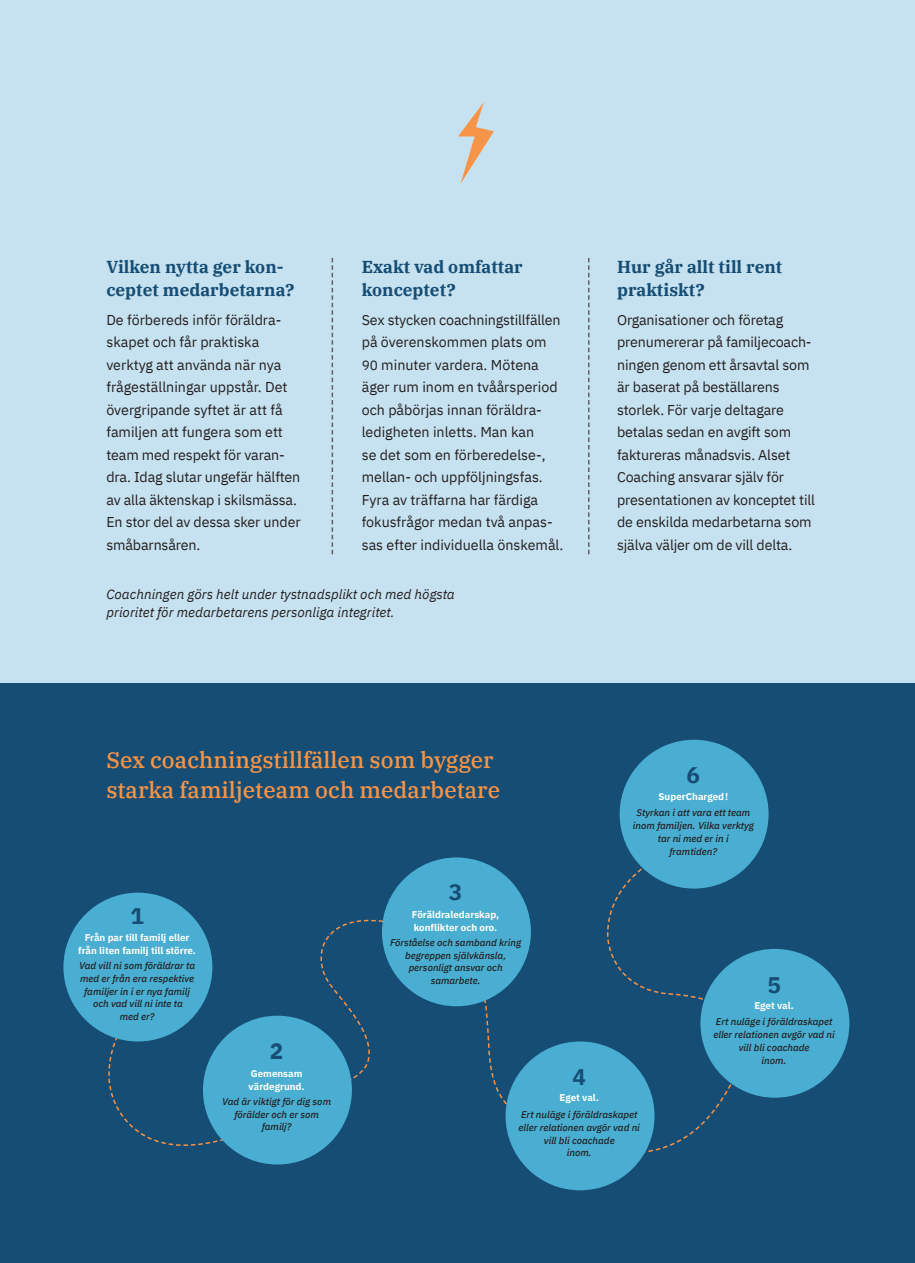
<style>
.page{position:relative;width:915px;height:1263px;background:#fff}
.page>*{position:absolute;margin:0;border:0;box-sizing:border-box;transform-origin:0 0}
.Annons_rubbe{font:500 22.5px "IBM Plex Serif";color:#f79447}
.Siffra_väg{font:700 22.5px "IBM Plex Sans";color:#164d74}
.t1{font:700 17.25px/22.5px "IBM Plex Serif";color:#164d74}
.Beskrivning{font:14.25px/22.5px "IBM Plex Sans";letter-spacing:-.01em;color:#231f20}
.Beskrivning-2{font:italic 13.5px/18px "IBM Plex Sans";color:#231f20}
.Fråga_2_väg{font:italic 500 9.75px/12.8px "IBM Plex Sans";color:#231f20;text-align:center}
.Fråga_väg{font:700 9.75px/12.8px "IBM Plex Sans";color:#fff;text-align:center}
.s1{font-size:13.5px}
</style>
<div class="page">
<div style="left:0;top:682px;width:914px;height:581px;background:#164d74"></div>
<svg style="left:114px;top:853px;width:610px;height:271px"></svg>
<div style="left:0;top:0;width:914px;height:682px;background:#c6e1ef"></div>
<svg style="left:331px;top:258px;width:2px;height:296px"></svg>
<svg style="left:588px;top:258px;width:1px;height:296px"></svg>
<div style="left:382px;top:857px;width:148px;height:149px;background:#49aed1;border-radius:50%"></div>
<div style="left:203px;top:1016px;width:149px;height:148px;background:#49aed1;border-radius:50%"></div>
<div style="left:63px;top:893px;width:149px;height:148px;background:#49aed1;border-radius:50%"></div>
<div style="left:505px;top:1041px;width:149px;height:149px;background:#49aed1;border-radius:50%"></div>
<div style="left:619px;top:740px;width:149px;height:148px;background:#49aed1;border-radius:50%"></div>
<div style="left:700px;top:949px;width:149px;height:149px;background:#49aed1;border-radius:50%"></div>
<svg style="left:458px;top:102px;width:35px;height:82px"></svg>
<p class="t1" style="left:106px;top:254px;width:189px">Vilken nytta ger kon&shy;ceptet medarbetarna?</p>
<p class="t1" style="left:361px;top:254px;width:162px">Exakt vad omfattar</p>
<p class="t1" style="left:361px;top:277px;width:95px">konceptet?</p>
<p class="Beskrivning" style="left:106px;top:307px;width:196px">De förbereds inför föräldra&shy;skapet och får praktiska verktyg att använda när nya frågeställningar uppstår. Det övergripande syftet är att få familjen att fungera som ett team med respekt för varan&shy;dra. Idag slutar ungefär hälften av alla äktenskap i skilsmässa.<br>En stor del av dessa sker under småbarnsåren.</p>
<p class="Beskrivning" style="left:361px;top:307px;width:203px">Sex stycken coachningstillfällen på överenskommen plats om<br><span class="s1">90</span> minuter vardera. Mötena äger rum inom en tvåårsperiod och påbörjas innan föräldra&shy;ledigheten inletts. Man kan<br>se det som en förberedelse-, mellan- och uppföljningsfas.<br>Fyra av träffarna har färdiga fokusfrågor medan två anpas&shy;sas efter individuella önskemål.</p>
<p class="Beskrivning-2" style="left:106px;top:584px;width:350px">Coachningen görs helt under tystnadsplikt och med högsta prioritet för medarbetarens personliga integritet.</p>
<p class="Annons_rubbe" style="left:106px;top:742px;width:388px">Sex coachningstillfällen som bygger</p>
<p class="Annons_rubbe" style="left:106px;top:772px;width:395px">starka familjeteam och medarbetare</p>
<p class="t1" style="left:617px;top:254px;width:167px">Hur går allt till rent praktiskt?</p>
<p class="Beskrivning" style="left:617px;top:307px;width:199px">Organisationer och företag prenumererar på familjecoach&shy;ningen genom ett årsavtal som är baserat på beställarens storlek. För varje deltagare betalas sedan en avgift som faktureras månadsvis. Alset<br>Coaching ansvarar själv för presentationen av konceptet till de enskilda medarbetarna som själva väljer om de vill delta.</p>
<p class="Siffra_väg" style="left:686px;top:757px;width:15px">6</p>
<p class="Fråga_väg" style="left:658px;top:789px;width:71px">SuperCharged!</p>
<p class="Fråga_2_väg" style="left:632px;top:806px;width:122px">Styrkan i att vara ett team inom familjen. Vilka verktyg tar ni med er in i</p>
<p class="Fråga_2_väg" style="left:669px;top:844px;width:49px">framtiden?</p>
<p class="Siffra_väg" style="left:130px;top:898px;width:15px">1</p>
<p class="Fråga_väg" style="left:78px;top:931px;width:119px">Från par till familj eller från liten familj till större.</p>
<p class="Fråga_2_väg" style="left:79px;top:958px;width:117px">Vad vill ni som föräldrar ta med er från era respektive familjer in i er nya familj och vad vill ni inte ta<br>med er?</p>
<p class="Siffra_väg" style="left:270px;top:1033px;width:15px">2</p>
<p class="Fråga_väg" style="left:251px;top:1066px;width:53px">Gemensam</p>
<p class="Fråga_väg" style="left:248px;top:1079px;width:57px">värdegrund.</p>
<p class="Fråga_2_väg" style="left:222px;top:1094px;width:110px">Vad är viktigt för dig som förälder och er som</p>
<p class="Fråga_2_väg" style="left:262px;top:1120px;width:31px">familj?</p>
<p class="Siffra_väg" style="left:448px;top:874px;width:15px">3</p>
<p class="Fråga_väg" style="left:412px;top:907px;width:89px">Föräldraledarskap,</p>
<p class="Fråga_väg" style="left:414px;top:920px;width:85px">konflikter och oro.</p>
<p class="Fråga_2_väg" style="left:390px;top:935px;width:133px">Förståelse och samband kring begreppen självkänsla,</p>
<p class="Fråga_2_väg" style="left:408px;top:961px;width:95px">personligt ansvar och</p>
<p class="Fråga_2_väg" style="left:430px;top:973px;width:51px">samarbete.</p>
<p class="Siffra_väg" style="left:572px;top:1059px;width:15px">4</p>
<p class="Fråga_väg" style="left:559px;top:1091px;width:41px">Eget val.</p>
<p class="Fråga_2_väg" style="left:518px;top:1107px;width:123px">Ert nuläge i föräldraskapet eller relationen avgör vad ni vill bli coachade</p>
<p class="Fråga_2_väg" style="left:566px;top:1145px;width:26px">inom.</p>
<p class="Siffra_väg" style="left:767px;top:967px;width:15px">5</p>
<p class="Fråga_väg" style="left:754px;top:998px;width:41px">Eget val.</p>
<p class="Fråga_2_väg" style="left:713px;top:1015px;width:123px">Ert nuläge i föräldraskapet eller relationen avgör vad ni vill bli coachade</p>
<p class="Fråga_2_väg" style="left:761px;top:1053px;width:26px">inom.</p>
</div>
